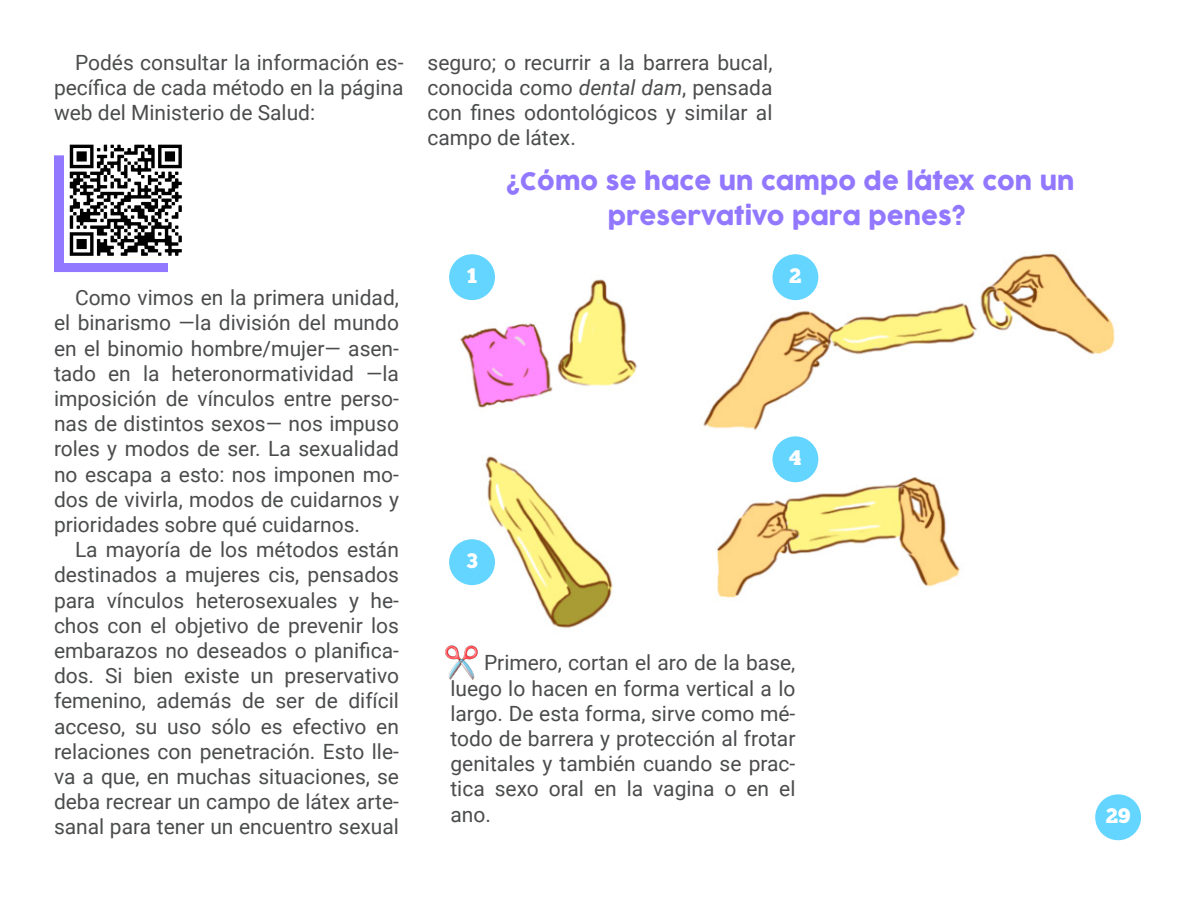
<style>
.page{position:relative;width:1200px;height:900px;background:#fff}
.page>*{position:absolute;margin:0;border:0;box-sizing:border-box;transform-origin:0 0}
.t1{font:24px/34.5px "Cocogoose";color:#9278ff;text-align:center}
.t2{font:21px/25.2px "Roboto";color:#4b4c4d;text-align:justify}
.t3{font:21px "Chunk Five";color:#fff}
.s1{font-style:italic}
</style>
<div class="page">
<img style="left:449px;top:251px;width:666px;height:378px">
<div style="left:54px;top:155px;width:114px;height:117px;background:#9278ff"></div>
<img style="left:445px;top:645px;width:33px;height:35px">
<img style="left:64px;top:144px;width:118px;height:118px">
<div style="left:1095px;top:794px;width:46px;height:46px;background:#63d5ff;border-radius:50%"></div>
<div style="left:449px;top:254px;width:46px;height:46px;background:#63d5ff;border-radius:50%"></div>
<div style="left:773px;top:254px;width:45px;height:46px;background:#63d5ff;border-radius:50%"></div>
<div style="left:449px;top:539px;width:46px;height:46px;background:#63d5ff;border-radius:50%"></div>
<div style="left:773px;top:436px;width:45px;height:46px;background:#63d5ff;border-radius:50%"></div>
<p class="t2" style="left:54px;top:49px;width:351px;text-indent:21px">Podés consultar la información es&shy;pecífica de cada método en la página web del Ministerio de Salud:</p>
<p class="t2" style="left:428px;top:49px;width:347px">seguro; o recurrir a la barrera bucal, conocida como <span class="s1">dental dam</span>, pensada con fines odontológicos y similar al campo de látex.</p>
<p class="t1" style="left:507px;top:165px;width:569px">¿Cómo se hace un campo de látex con un preservativo para penes?</p>
<p class="t2" style="left:54px;top:284px;width:347px;text-indent:21px">Como vimos en la primera unidad, el binarismo —la división del mundo en el binomio hombre/mujer— asen&shy;tado en la heteronormatividad —la imposición de vínculos entre perso&shy;nas de distintos sexos— nos impuso roles y modos de ser. La sexualidad no escapa a esto: nos imponen mo&shy;dos de vivirla, modos de cuidarnos y prioridades sobre qué cuidarnos.</p>
<p class="t2" style="left:54px;top:536px;width:347px;text-indent:21px">La mayoría de los métodos están destinados a mujeres cis, pensados para vínculos heterosexuales y he&shy;chos con el objetivo de prevenir los embarazos no deseados o planifica&shy;dos. Si bien existe un preservativo femenino, además de ser de difícil acceso, su uso sólo es efectivo en relaciones con penetración. Esto lle&shy;va a que, en muchas situaciones, se deba recrear un campo de látex arte&shy;sanal para tener un encuentro sexual</p>
<p class="t3" style="left:467px;top:263px;width:12px">1</p>
<p class="t3" style="left:789px;top:263px;width:14px">2</p>
<p class="t3" style="left:466px;top:548px;width:13px">3</p>
<p class="t3" style="left:789px;top:445px;width:14px">4</p>
<p class="t2" style="left:450px;top:649px;width:347px;text-indent:34px">Primero, cortan el aro de la base, luego lo hacen en forma vertical a lo largo. De esta forma, sirve como mé&shy;todo de barrera y protección al frotar genitales y también cuando se prac&shy;tica sexo oral en la vagina o en el ano.</p>
<p class="t3" style="left:1106px;top:803px;width:26px">29</p>
</div>
